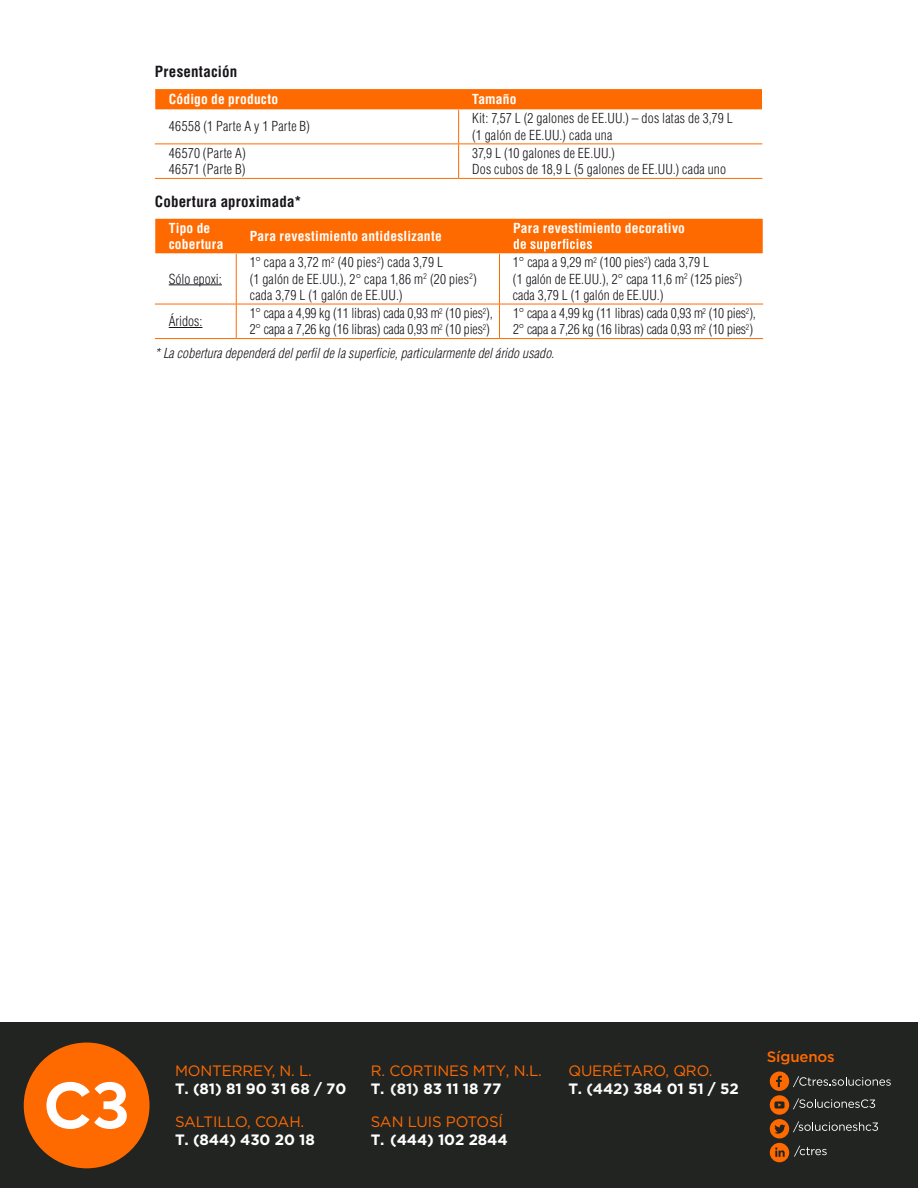
<style>
.page{position:relative;width:918px;height:1188px;background:#fff}
.page>*{position:absolute;margin:0;border:0;box-sizing:border-box;transform-origin:0 0}
.t1{font:15px/18px "Gotham";letter-spacing:-.01em;color:#ff6a00}
.t2{font:700 15px "Gotham";letter-spacing:-.01em;color:#fff}
.t3{font:700 condensed 15px "Helvetica LT Std";letter-spacing:.01em;color:#18151a}
.t4{font:500 15px "Gotham";letter-spacing:-.01em;color:#ff6a00}
.t5{font:300 condensed 13.5px/16.2px "Helvetica LT Std";color:#18151a}
.t6{font:300 condensed 13.5px/16.2px "Helvetica LT Std";letter-spacing:.02em;color:#18151a}
.t7{font:700 condensed 13.5px/16.2px "Helvetica LT Std";letter-spacing:.015em;color:#fff}
.t8{font:italic 300 condensed 13.5px "Helvetica LT Std";letter-spacing:.01em;color:#18151a}
.t9{font:300 condensed 13.5px "Helvetica LT Std";letter-spacing:.025em;color:#18151a}
.s1{font-weight:700;color:#fff}
.s2{font-weight:700;color:#f7f8f7}
</style>
<div class="page">
<div style="left:0;top:1023px;width:918px;height:165px;background:#222422"></div>
<div style="left:24px;top:1043px;width:126px;height:125px;background:#ff6a00;border-radius:50%"></div>
<svg style="left:46px;top:1082px;width:81px;height:47px"></svg>
<svg style="left:770px;top:1072px;width:121px;height:90px"></svg>
<div style="left:155px;top:89px;width:607px;height:20px;background:#ff6a00"></div>
<hr style="left:458px;top:110px;width:1px;height:34px;background:#ff6a00">
<hr style="left:155px;top:144px;width:304px;height:1px;background:#ff6a00">
<hr style="left:459px;top:144px;width:303px;height:1px;background:#ff6a00">
<hr style="left:458px;top:144px;width:1px;height:34px;background:#ff6a00">
<hr style="left:155px;top:178px;width:304px;height:1px;background:#ff6a00">
<hr style="left:459px;top:178px;width:303px;height:1px;background:#ff6a00">
<hr style="left:236px;top:254px;width:1px;height:50px;background:#ff6a00">
<hr style="left:499px;top:254px;width:1px;height:50px;background:#ff6a00">
<hr style="left:155px;top:304px;width:81px;height:1px;background:#ff6a00">
<hr style="left:236px;top:304px;width:264px;height:1px;background:#ff6a00">
<hr style="left:236px;top:304px;width:1px;height:34px;background:#ff6a00">
<hr style="left:500px;top:304px;width:263px;height:1px;background:#ff6a00">
<hr style="left:499px;top:304px;width:1px;height:34px;background:#ff6a00">
<hr style="left:155px;top:338px;width:81px;height:1px;background:#ff6a00">
<hr style="left:236px;top:338px;width:264px;height:1px;background:#ff6a00">
<hr style="left:500px;top:338px;width:263px;height:1px;background:#ff6a00">
<div style="left:155px;top:219px;width:608px;height:34px;background:#ff6a00"></div>
<hr style="left:169px;top:285px;width:53px;height:1px;background:#18151a">
<hr style="left:169px;top:327px;width:33px;height:1px;background:#18151a">
<p class="t3" style="left:155px;top:62px;width:84px">Presentación</p>
<p class="t7" style="left:169px;top:91px;width:111px">Código de producto</p>
<p class="t7" style="left:472px;top:91px;width:46px">Tamaño</p>
<p class="t9" style="left:169px;top:118px;width:143px">46558 (1 Parte A y 1 Parte B)</p>
<p class="t6" style="left:472px;top:110px;width:262px">Kit: 7,57 L (2 galones de EE.UU.) – dos latas de 3,79 L (1 galón de EE.UU.) cada una</p>
<p class="t6" style="left:169px;top:145px;width:79px">46570 (Parte A)<br>46571 (Parte B)</p>
<p class="t5" style="left:472px;top:145px;width:255px">37,9 L (10 galones de EE.UU.)<br>Dos cubos de 18,9 L (5 galones de EE.UU.) cada uno</p>
<p class="t3" style="left:155px;top:192px;width:148px">Cobertura aproximada*</p>
<p class="t7" style="left:169px;top:220px;width:56px">Tipo de cobertura</p>
<p class="t7" style="left:250px;top:228px;width:194px">Para revestimiento antideslizante</p>
<p class="t7" style="left:513px;top:220px;width:173px">Para revestimiento decorativo</p>
<p class="t5" style="left:169px;top:270px;width:55px">Sólo epoxi:</p>
<p class="t6" style="left:250px;top:254px;width:229px">1° capa a 3,72 m<sup>2</sup> (40 pies<sup>2</sup>) cada 3,79 L<br>(1 galón de EE.UU.), 2° capa 1,86 m<sup>2</sup> (20 pies<sup>2</sup>) cada 3,79 L (1 galón de EE.UU.)</p>
<p class="t5" style="left:513px;top:254px;width:231px">1° capa a 9,29 m<sup>2</sup> (100 pies<sup>2</sup>) cada 3,79 L<br>(1 galón de EE.UU.), 2° capa 11,6 m<sup>2</sup> (125 pies<sup>2</sup>) cada 3,79 L (1 galón de EE.UU.)</p>
<p class="t5" style="left:169px;top:313px;width:35px">Áridos:</p>
<p class="t5" style="left:250px;top:305px;width:244px">1° capa a 4,99 kg (11 libras) cada 0,93 m<sup>2</sup> (10 pies<sup>2</sup>),<br>2° capa a 7,26 kg (16 libras) cada 0,93 m<sup>2</sup> (10 pies<sup>2</sup>)</p>
<p class="t5" style="left:513px;top:305px;width:244px">1° capa a 4,99 kg (11 libras) cada 0,93 m<sup>2</sup> (10 pies<sup>2</sup>),<br>2° capa a 7,26 kg (16 libras) cada 0,93 m<sup>2</sup> (10 pies<sup>2</sup>)</p>
<p class="t8" style="left:155px;top:344px;width:401px">* La cobertura dependerá del perfil de la superficie, particularmente del árido usado.</p>
<p class="t1" style="left:175px;top:1061px;width:138px">MONTERREY, N. L.</p>
<p class="t2" style="left:175px;top:1080px;width:173px">T. (81) 81 90 31 68 / 70</p>
<p class="t1" style="left:175px;top:1112px;width:131px">SALTILLO, COAH.</p>
<p class="t2" style="left:175px;top:1131px;width:141px">T. (844) 430 20 18</p>
<p class="t1" style="left:371px;top:1061px;width:173px">R. CORTINES MTY, N.L.<br><span class="s1">T.</span> <span class="s2">(81)</span> <span class="s1">83 11 18 77</span></p>
<p class="t1" style="left:371px;top:1112px;width:134px">SAN LUIS POTOSÍ</p>
<p class="t2" style="left:371px;top:1131px;width:138px">T. (444) 102 2844</p>
<p class="t1" style="left:568px;top:1061px;width:172px">QUERÉTARO, QRO.<br><span class="s1">T.</span> <span class="s2">(442)</span> <span class="s1">384 01 51 / 52</span></p>
<p class="t4" style="left:767px;top:1047px;width:69px">Síguenos</p>
</div>
